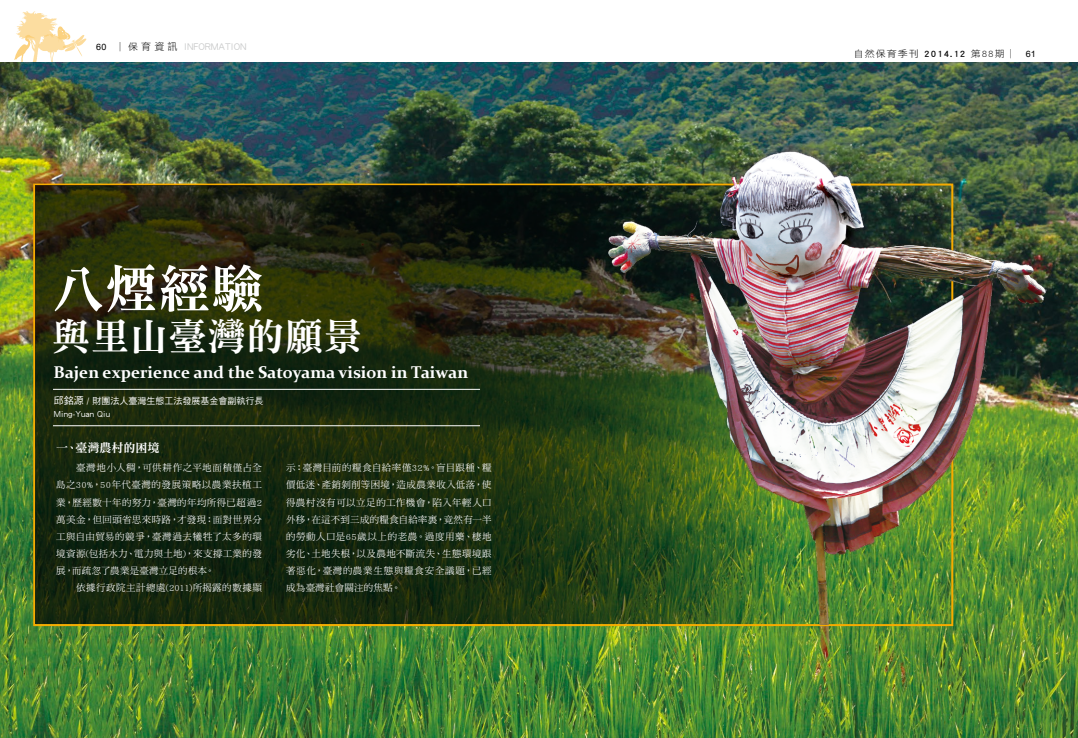
<style>
.page{position:relative;width:1078px;height:738px;background:#fff}
.page>*{position:absolute;margin:0;border:0;box-sizing:border-box;transform-origin:0 0}
.t1{font:52px "DF Ming Std W9";color:#fff}
.t2{font:38px "DF Ming Std W9";letter-spacing:.02em;color:#fff}
.t3{font:700 17px "Constantia";color:#fff}
.t4{font:12px "DF Ming Std W9";color:#fff}
.t5{font:10px "DF Hei Std W5";letter-spacing:-.01em;color:#c9caca}
.t6{font:9.5px/17.1px "DF Ming Std W5";letter-spacing:.045em;color:#fff;text-align:justify}
.t7{font:9.3px "DF Hei Std W3";letter-spacing:.1em;color:#000;scale:1.08 1}
.t8{font:9px/13.8px "DF Hei Std W5";color:#fff}
.s1{font-family:"Arial";font-size:8.7px;color:#000}
.s2{font-family:"DF Ming Std W3";font-size:9.3px;color:#000}
.s3{font-family:"DF Li Hei Std W3";font-size:9.3px;color:#000}
.s4{font-family:"DF Li Hei Std W3";color:#000}
.s5{font-size:10px}
.s6{font-family:"DF Hei Std W7"}
.s7{font-family:"DF Ming Std W3"}
.s8{font-family:"Arial";font-size:8.7px}
</style>
<div class="page">
<svg style="left:14px;top:11px;width:73px;height:51px"></svg>
<img style="left:0;top:623px;width:1077px;height:114px">
<img style="left:0;top:62px;width:1077px;height:561px">
<p class="t5" style="left:96px;top:41px;width:152px"><span class="s1">60</span> <span class="s2">｜</span><span class="s3">保</span> <span class="s4">育 資 訊</span> INFORMATION</p>
<h1 class="t1" style="left:52px;top:260px;width:213px">八煙經驗</h1>
<h2 class="t2" style="left:52px;top:315px;width:311px">與里山臺灣的願景</h2>
<h3 class="t3" style="left:53px;top:359px;width:416px">Bajen experience and the Satoyama vision in Taiwan</h3>
<p class="t8" style="left:54px;top:393px;width:211px"><span class="s5">邱銘源</span> / 財團法人臺灣生態工法發展基金會副執行長<br>Ming-Yuan Qiu</p>
<p class="t4" style="left:56px;top:441px;width:105px">一、臺灣農村的困境</p>
<p class="t6" style="left:56px;top:458px;width:207px;text-indent:20px">臺灣地小人稠，可供耕作之平地面積僅占全島之30%，50年代臺灣的發展策略以農業扶植工業，歷經數十年的努力，臺灣的年均所得已超過2萬美金，但回頭省思來時路，才發現：面對世界分工與自由貿易的競爭，臺灣過去犧牲了太多的環境資源(包括水力、電力與土地)，來支撐工業的發展，而疏忽了農業是臺灣立足的根本。</p>
<p class="t6" style="left:76px;top:578px;width:187px">依據行政院主計總處(2011)所揭露的數據顯</p>
<p class="t6" style="left:286px;top:458px;width:207px">示：臺灣目前的糧食自給率僅32%。盲目跟種、糧價低迷、產銷剝削等困境，造成農業收入低落，使得農村沒有可以立足的工作機會，陷入年輕人口外移，在這不到三成的糧食自給率裏，竟然有一半的勞動人口是65歲以上的老農。過度用藥、棲地劣化、土地失根，以及農地不斷流失、生態環境跟著惡化，臺灣的農業生態與糧食安全議題，已經成為臺灣社會關注的焦點。</p>
<p class="t7" style="left:853px;top:49px;width:170px">自然保育季刊 <span class="s6">2014.12</span> 第88期<span class="s7">｜</span> <span class="s8">61</span></p>
</div>
